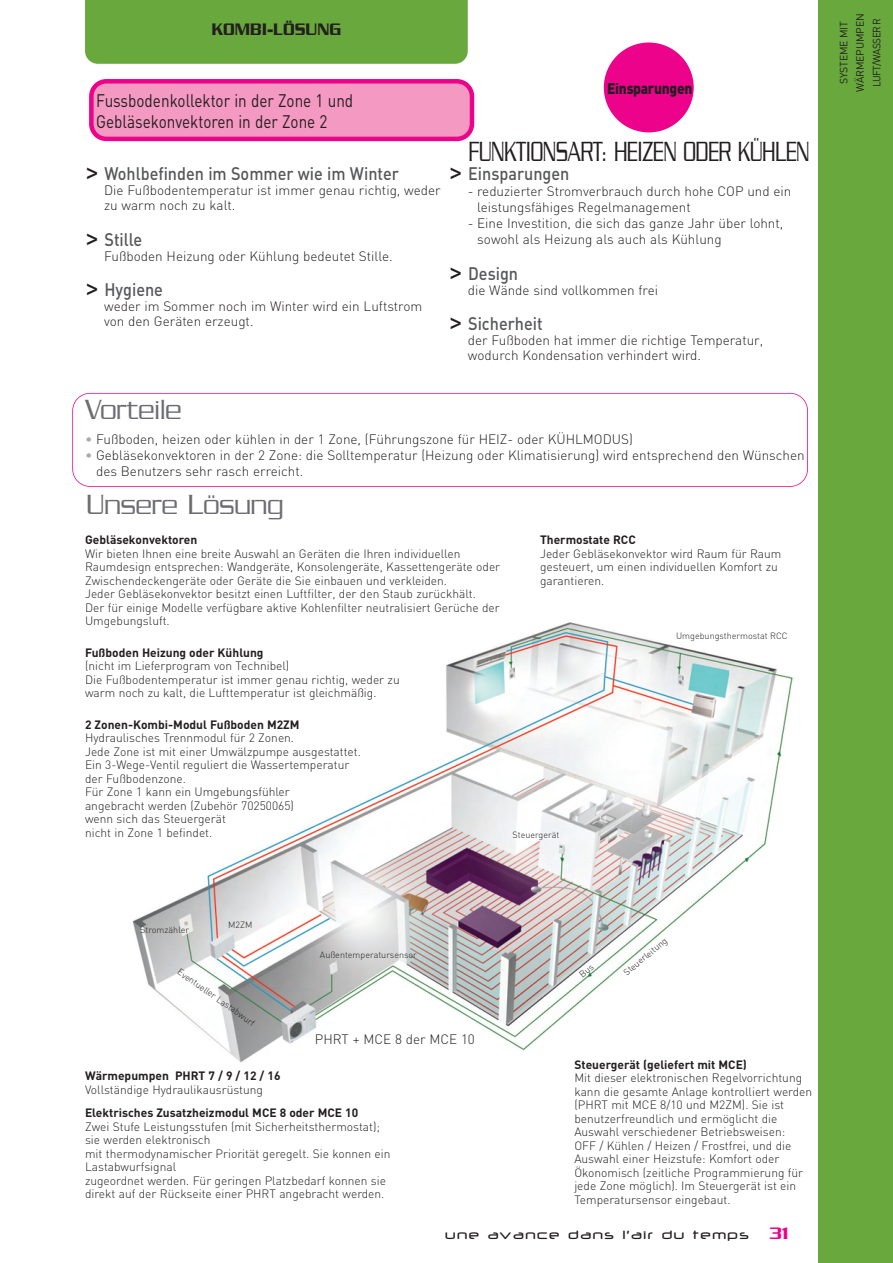
<style>
.page{position:relative;width:893px;height:1263px;background:#fff}
.page>*{position:absolute;margin:0;border:0;box-sizing:border-box;transform-origin:0 0}
.t1{font:300 30px "Serpentine";color:#231f20;scale:.63 1}
.t2{font:300 30px "Serpentine";color:#6c6d70;scale:.9 1}
.t3{font:500 18px "DIN";color:#57585a;scale:.9 1}
.t4{font:18px/21.6px "DIN";color:#231f20;scale:.85 1}
.t5{font:500 18px "Serpentine";color:#231f20;scale:.9 1}
.t6{font:900 15.3px "DIN";letter-spacing:-.02em;color:#231f20;scale:.9 1}
.t7{font:500 14.25px "Neuropol";letter-spacing:.12em;color:#231f20}
.t8{font:300 13.5px/15px "DIN";color:#231f20}
.t9{font:300 12px/13.5px "DIN";color:#231f20}
.t10{font:700 12px "DIN";color:#231f20}
.t11{font:10.5px/16.5px "DIN";letter-spacing:-.015em;color:#231f20;text-align:center}
.t12{font:300 9px "DIN";color:#231f20}
.s1{font-family:"Bliss";font-size:25.5px;color:#231f20}
.s2{color:#a8a9ad}
.s3{font-family:"Serpentine";font-size:18px;color:#ed028c}
</style>
<div class="page">
<div style="left:819px;top:0;width:74px;height:1263px;background:#68a83c"></div>
<div style="left:85px;top:0;width:383px;height:64px;background:#68a83c"></div>
<div style="left:604px;top:43px;width:90px;height:89px;background:#ed028c;border-radius:50%"></div>
<div style="left:72px;top:393px;width:736px;height:94px;border:2px solid #ed028c;border-radius:18px"></div>
<img style="left:132px;top:622px;width:661px;height:441px">
<svg style="left:89px;top:79px;width:385px;height:62px;background:#f383ba"></svg>
<svg style="left:579px;top:965px;width:15px;height:12px"></svg>
<h2 class="t5" style="left:212px;top:24px;width:145px">KOMBI-LÖSUNG</h2>
<h2 class="t4" style="left:96px;top:91px;width:304px">Fussbodenkollektor in der Zone 1 und<br>Gebläsekonvektoren in der Zone 2</h2>
<h2 class="t3" style="left:85px;top:167px;width:350px"><span class="s1">&gt;</span> Wohlbefinden im Sommer wie im Winter</h2>
<p class="t8" style="left:104px;top:184px;width:338px">Die Fußbodentemperatur ist immer genau richtig, weder zu warm noch zu kalt.</p>
<h2 class="t3" style="left:85px;top:233px;width:65px"><span class="s1">&gt;</span> Stille</h2>
<p class="t8" style="left:104px;top:250px;width:290px">Fußboden Heizung oder Kühlung bedeutet Stille.</p>
<h2 class="t3" style="left:85px;top:283px;width:88px"><span class="s1">&gt;</span> Hygiene</h2>
<p class="t8" style="left:104px;top:301px;width:320px">weder im Sommer noch im Winter wird ein Luftstrom von den Geräten erzeugt.</p>
<p class="t6" style="left:607px;top:83px;width:96px">Einsparungen</p>
<h1 class="t1" style="left:469px;top:141px;width:542px">FUNKTIONSART: HEIZEN ODER KÜHLEN</h1>
<h2 class="t3" style="left:449px;top:167px;width:135px"><span class="s1">&gt;</span> Einsparungen</h2>
<p class="t8" style="left:477px;top:184px;width:316px;line-height:16.2px;text-indent:-9px">- reduzierter Stromverbrauch durch hohe COP und ein leistungsfähiges Regelmanagement</p>
<p class="t8" style="left:477px;top:217px;width:308px;line-height:16.2px;text-indent:-9px">- Eine Investition, die sich das ganze Jahr über lohnt, sowohl als Heizung als auch als Kühlung</p>
<h2 class="t3" style="left:449px;top:267px;width:79px"><span class="s1">&gt;</span> Design</h2>
<p class="t8" style="left:468px;top:284px;width:192px">die Wände sind vollkommen frei</p>
<h2 class="t3" style="left:449px;top:317px;width:106px"><span class="s1">&gt;</span> Sicherheit</h2>
<p class="t8" style="left:468px;top:335px;width:297px">der Fußboden hat immer die richtige Temperatur, wodurch Kondensation verhindert wird.</p>
<h1 class="t2" style="left:85px;top:400px;width:109px">Vorteile</h1>
<p class="t8" style="left:85px;top:433px;width:549px"><span class="s2">•</span> Fußboden, heizen oder kühlen in der 1 Zone, (Führungszone für HEIZ- oder KÜHLMODUS)</p>
<p class="t8" style="left:96px;top:449px;width:710px;line-height:16.2px;text-indent:-11px"><span class="s2">•</span> Gebläsekonvektoren in der 2 Zone: die Solltemperatur (Heizung oder Klimatisierung) wird entsprechend den Wünschen des Benutzers sehr rasch erreicht.</p>
<h1 class="t2" style="left:86px;top:495px;width:220px">Unsere Lösung</h1>
<p class="t10" style="left:85px;top:536px;width:114px">Gebläsekonvektoren</p>
<p class="t9" style="left:85px;top:548px;width:417px">Wir bieten Ihnen eine breite Auswahl an Geräten die Ihren individuellen Raumdesign entsprechen: Wandgeräte, Konsolengeräte, Kassettengeräte oder Zwischendeckengeräte oder Geräte die Sie einbauen und verkleiden.<br>Jeder Gebläsekonvektor besitzt einen Luftfilter, der den Staub zurückhält.<br>Der für einige Modelle verfügbare aktive Kohlenfilter neutralisiert Gerüche der Umgebungsluft.</p>
<p class="t10" style="left:85px;top:648px;width:180px">Fußboden Heizung oder Kühlung</p>
<p class="t9" style="left:85px;top:661px;width:316px">(nicht im Lieferprogram von Technibel)<br>Die Fußbodentemperatur ist immer genau richtig, weder zu warm noch zu kalt, die Lufttemperatur ist gleichmäßig.</p>
<p class="t10" style="left:85px;top:720px;width:216px">2 Zonen-Kombi-Modul Fußboden M2ZM</p>
<p class="t9" style="left:85px;top:733px;width:277px">Hydraulisches Trennmodul für 2 Zonen.<br>Jede Zone ist mit einer Umwälzpumpe ausgestattet.<br>Ein 3-Wege-Ventil reguliert die Wassertemperatur der Fußbodenzone.<br>Für Zone 1 kann ein Umgebungsfühler<br>angebracht werden (Zubehör 70250065)<br>wenn sich das Steuergerät<br>nicht in Zone 1 befindet.</p>
<p class="t10" style="left:540px;top:536px;width:97px">Thermostate RCC</p>
<p class="t9" style="left:540px;top:548px;width:243px">Jeder Gebläsekonvektor wird Raum für Raum gesteuert, um einen individuellen Komfort zu garantieren.</p>
<p class="t12" style="left:513px;top:832px;width:48px">Steuergerät</p>
<p class="t12" style="left:676px;top:632px;width:113px">Umgebungsthermostat RCC</p>
<p class="t11" style="left:836px;top:92px;width:80px;rotate:-90deg">SYSTEME MIT<br>WÄRMEPUMPEN<br>LUFT/WASSER R</p>
<p class="t12" style="left:140px;top:926px;width:50px">Stromzähler</p>
<p class="t12" style="left:228px;top:921px;width:26px">M2ZM</p>
<p class="t12" style="left:181px;top:968px;width:93px;rotate:35deg">Eventueller Lastabwurf</p>
<p class="t10" style="left:85px;top:1071px;width:197px">Wärmepumpen PHRT 7 / 9 / 12 / 16</p>
<p class="t9" style="left:85px;top:1084px;width:180px">Vollständige Hydraulikausrüstung</p>
<p class="t12" style="left:320px;top:952px;width:99px">Außentemperatursensor</p>
<p class="t8" style="left:315px;top:1033px;width:162px">PHRT + MCE 8 der MCE 10</p>
<p class="t10" style="left:85px;top:1109px;width:275px">Elektrisches Zusatzheizmodul MCE 8 oder MCE 10</p>
<p class="t9" style="left:85px;top:1121px;width:307px">Zwei Stufe Leistungsstufen (mit Sicherheitsthermostat); sie werden elektronisch<br>mit thermodynamischer Priorität geregelt. Sie konnen ein Lastabwurfsignal<br>zugeordnet werden. Für geringen Platzbedarf konnen sie direkt auf der Rückseite einer PHRT angebracht werden.</p>
<p class="t12" style="left:623px;top:970px;width:55px;rotate:-39deg">Steuerleitung</p>
<p class="t10" style="left:574px;top:1060px;width:174px">Steuergerät (geliefert mit MCE)</p>
<p class="t9" style="left:574px;top:1072px;width:239px">Mit dieser elektronischen Regelvorrichtung kann die gesamte Anlage kontrolliert werden (PHRT mit MCE 8/10 und M2ZM). Sie ist benutzerfreundlich und ermöglicht die Auswahl verschiedener Betriebsweisen:<br>OFF / Kühlen / Heizen / Frostfrei, und die Auswahl einer Heizstufe: Komfort oder Ökonomisch (zeitliche Programmierung für jede Zone möglich). Im Steuergerät ist ein Temperatursensor eingebaut.</p>
<p class="t7" style="left:445px;top:1225px;width:346px">une avance dans l’air du temps <span class="s3">31</span></p>
</div>
